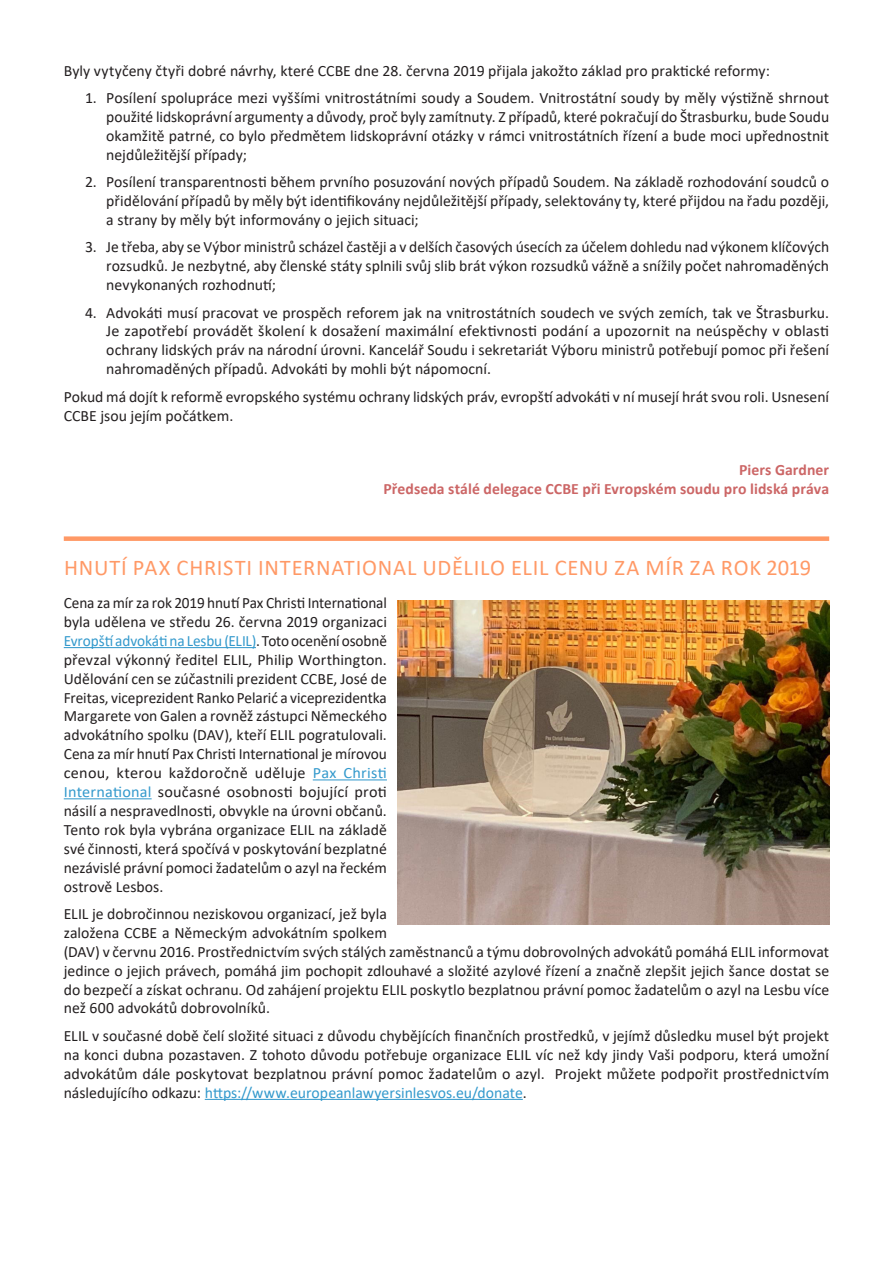
<style>
.page{position:relative;width:893px;height:1263px;background:#fff}
.page>*{position:absolute;margin:0;border:0;box-sizing:border-box;transform-origin:0 0}
.Titre_03{font:22.5px "Calibri";letter-spacing:.03em;color:#f96}
.Contenu{font:15.75px/18.9px "Calibri";color:#231f20;text-align:justify}
.Contenu-2{font:700 15.75px/18.9px "Calibri";letter-spacing:.005em;color:#c66;text-align:right}
.s1{color:#39c}
</style>
<div class="page">
<hr style="left:64px;top:647px;width:192px;height:1px;background:#39c">
<hr style="left:313px;top:779px;width:74px;height:1px;background:#39c">
<hr style="left:64px;top:798px;width:88px;height:1px;background:#39c">
<hr style="left:205px;top:1099px;width:318px;height:1px;background:#39c">
<img style="left:397px;top:601px;width:432px;height:324px">
<div style="left:64px;top:536px;width:765px;height:5px;background:#f96"></div>
<p class="Contenu" style="left:64px;top:61px;width:708px">Byly vytyčeny čtyři dobré návrhy, které CCBE dne 28. června 2019 přijala jakožto základ pro praktické reformy:</p>
<p class="Contenu" style="left:106px;top:88px;width:724px;text-indent:-21px">1. Posílení spolupráce mezi vyššími vnitrostátními soudy a Soudem. Vnitrostátní soudy by měly výstižně shrnout použité lidskoprávní argumenty a důvody, proč byly zamítnuty. Z případů, které pokračují do Štrasburku, bude Soudu okamžitě patrné, co bylo předmětem lidskoprávní otázky v rámci vnitrostátních řízení a bude moci upřednostnit nejdůležitější případy;</p>
<p class="Contenu" style="left:106px;top:172px;width:724px;text-indent:-21px">2. Posílení transparentnosti během prvního posuzování nových případů Soudem. Na základě rozhodování soudců o přidělování případů by měly být identifikovány nejdůležitější případy, selektovány ty, které přijdou na řadu později, a strany by měly být informovány o jejich situaci;</p>
<p class="Contenu" style="left:106px;top:237px;width:724px;text-indent:-21px">3. Je třeba, aby se Výbor ministrů scházel častěji a v delších časových úsecích za účelem dohledu nad výkonem klíčových rozsudků. Je nezbytné, aby členské státy splnili svůj slib brát výkon rozsudků vážně a snížily počet nahromaděných nevykonaných rozhodnutí;</p>
<p class="Contenu" style="left:106px;top:302px;width:724px;text-indent:-21px">4. Advokáti musí pracovat ve prospěch reforem jak na vnitrostátních soudech ve svých zemích, tak ve Štrasburku.<br>Je zapotřebí provádět školení k dosažení maximální efektivnosti podání a upozornit na neúspěchy v oblasti ochrany lidských práv na národní úrovni. Kancelář Soudu i sekretariát Výboru ministrů potřebují pomoc při řešení nahromaděných případů. Advokáti by mohli být nápomocní.</p>
<p class="Contenu" style="left:64px;top:387px;width:767px">Pokud má dojít k reformě evropského systému ochrany lidských práv, evropští advokáti v ní musejí hrát svou roli. Usnesení<br>CCBE jsou jejím počátkem.</p>
<p class="Contenu-2" style="left:383px;top:460px;width:447px">Piers Gardner<br>Předseda stálé delegace CCBE při Evropském soudu pro lidská práva</p>
<p class="Titre_03" style="left:64px;top:552px;width:748px">HNUTÍ PAX CHRISTI INTERNATIONAL UDĚLILO ELIL CENU ZA MÍR ZA ROK 2019</p>
<p class="Contenu" style="left:64px;top:593px;width:325px">Cena za mír za rok 2019 hnutí Pax Christi International byla udělena ve středu 26. června 2019 organizaci <span class="s1">Evropští advokáti na Lesbu (ELIL)</span>. Toto ocenění osobně převzal výkonný ředitel ELIL, Philip Worthington.<br>Udělování cen se zúčastnili prezident CCBE, José de Freitas, viceprezident Ranko Pelarić a viceprezidentka Margarete von Galen a rovněž zástupci Německého advokátního spolku (DAV), kteří ELIL pogratulovali.<br>Cena za mír hnutí Pax Christi International je mírovou cenou, kterou každoročně uděluje <span class="s1">Pax Christi International</span> současné osobnosti bojující proti násilí a nespravedlnosti, obvykle na úrovni občanů.<br>Tento rok byla vybrána organizace ELIL na základě své činnosti, která spočívá v poskytování bezplatné nezávislé právní pomoci žadatelům o azyl na řeckém ostrově Lesbos.</p>
<p class="Contenu" style="left:64px;top:904px;width:767px;text-align:left">ELIL je dobročinnou neziskovou organizací, jež byla<br>založena CCBE a Německým advokátním spolkem<br>(DAV) v červnu 2016. Prostřednictvím svých stálých zaměstnanců a týmu dobrovolných advokátů pomáhá ELIL informovat jedince o jejich právech, pomáhá jim pochopit zdlouhavé a složité azylové řízení a značně zlepšit jejich šance dostat se do bezpečí a získat ochranu. Od zahájení projektu ELIL poskytlo bezplatnou právní pomoc žadatelům o azyl na Lesbu více než 600 advokátů dobrovolníků.</p>
<p class="Contenu" style="left:64px;top:1026px;width:767px">ELIL v současné době čelí složité situaci z důvodu chybějících finančních prostředků, v jejímž důsledku musel být projekt na konci dubna pozastaven. Z tohoto důvodu potřebuje organizace ELIL víc než kdy jindy Vaši podporu, která umožní advokátům dále poskytovat bezplatnou právní pomoc žadatelům o azyl. Projekt můžete podpořit prostřednictvím následujícího odkazu: <span class="s1">https://www.europeanlawyersinlesvos.eu/donate</span>.</p>
</div>
